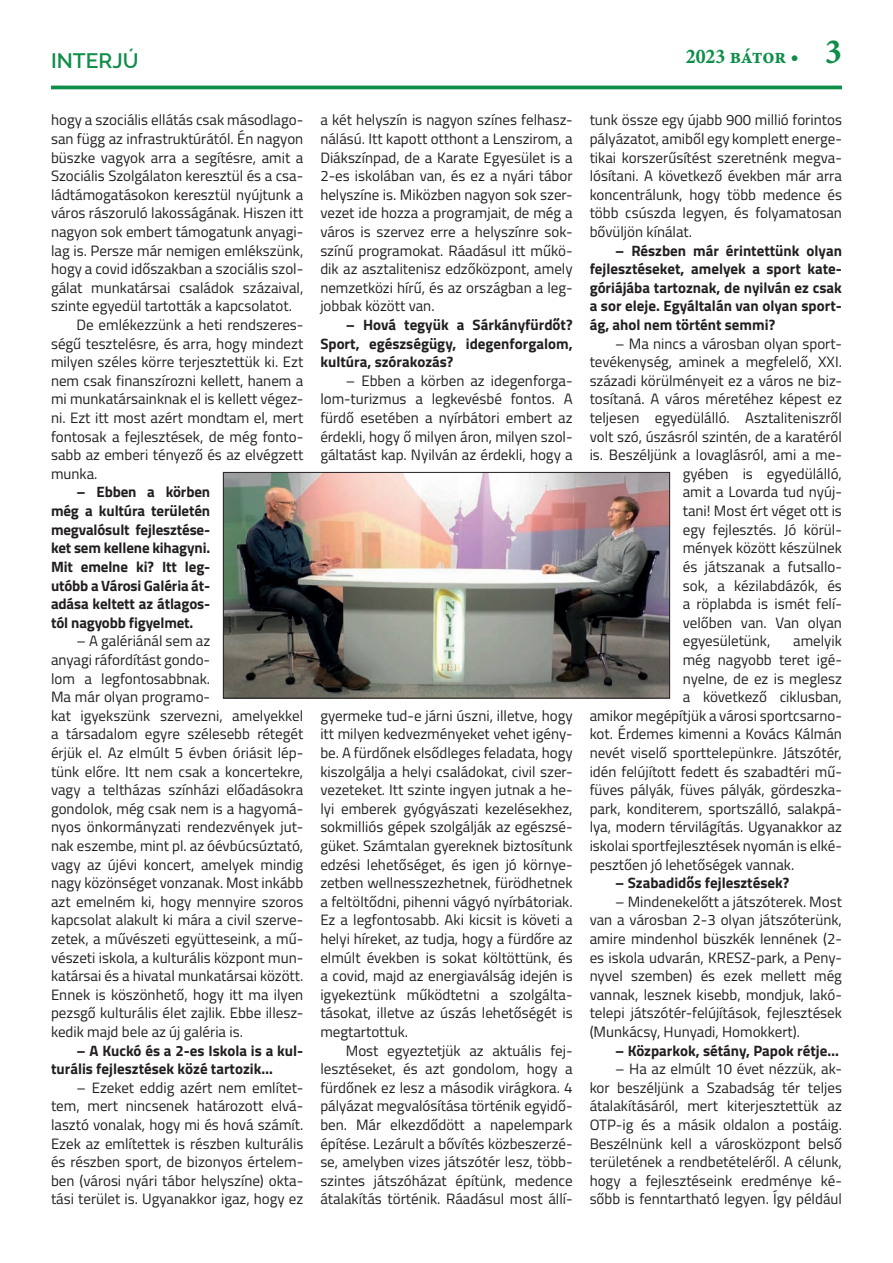
<style>
.page{position:relative;width:893px;height:1263px;background:#fff}
.page>*{position:absolute;margin:0;border:0;box-sizing:border-box;transform-origin:0 0}
.t1{font:21px "Minion Pro Bold Cn Capt";letter-spacing:-.005em;color:#0e8e49}
.t2{font:600 21px "Raleway";color:#0e8e49}
.t3{font:15px/18.6px "Titillium";color:#231f20;text-align:justify}
.t4{font:700 15px/18.6px "Titillium";color:#231f20;text-align:justify}
.s1{font-size:35.55px}
</style>
<div class="page">
<hr style="left:51px;top:86px;width:791px;height:3px;background:#0e8e49">
<img style="left:225px;top:474px;width:443px;height:222px">
<div style="left:223px;top:472px;width:447px;height:226px;border:1px solid #231f20"></div>
<h1 class="t2" style="left:51px;top:48px;width:89px">INTERJÚ</h1>
<h1 class="t1" style="left:686px;top:42px;width:158px">2023 bátor • <span class="s1">3</span></h1>
<p class="t3" style="left:51px;top:110px;width:254px">hogy a szociális ellátás csak másodlago-</p>
<p class="t3" style="left:51px;top:129px;width:254px">san függ az infrastruktúrától. Én nagyon</p>
<p class="t3" style="left:51px;top:147px;width:254px">büszke vagyok arra a segítésre, amit a</p>
<p class="t3" style="left:51px;top:166px;width:254px">Szociális Szolgálaton keresztül és a csa-</p>
<p class="t3" style="left:51px;top:185px;width:254px">ládtámogatásokon keresztül nyújtunk a</p>
<p class="t3" style="left:51px;top:203px;width:254px">város rászoruló lakosságának. Hiszen itt</p>
<p class="t3" style="left:51px;top:222px;width:254px">nagyon sok embert támogatunk anyagi-</p>
<p class="t3" style="left:51px;top:240px;width:254px">lag is. Persze már nemigen emlékszünk,</p>
<p class="t3" style="left:51px;top:259px;width:254px">hogy a covid időszakban a szociális szol-</p>
<p class="t3" style="left:51px;top:278px;width:254px">gálat munkatársai családok százaival,</p>
<p class="t3" style="left:51px;top:296px;width:242px">szinte egyedül tartották a kapcsolatot.</p>
<p class="t3" style="left:77px;top:315px;width:228px">De emlékezzünk a heti rendszeres-</p>
<p class="t3" style="left:51px;top:333px;width:254px">ségű tesztelésre, és arra, hogy mindezt</p>
<p class="t3" style="left:51px;top:352px;width:254px">milyen széles körre terjesztettük ki. Ezt</p>
<p class="t3" style="left:51px;top:371px;width:254px">nem csak finanszírozni kellett, hanem a</p>
<p class="t3" style="left:51px;top:389px;width:254px">mi munkatársainknak el is kellett végez-</p>
<p class="t3" style="left:51px;top:408px;width:254px">ni. Ezt itt most azért mondtam el, mert</p>
<p class="t3" style="left:51px;top:426px;width:254px">fontosak a fejlesztések, de még fonto-</p>
<p class="t3" style="left:51px;top:445px;width:254px">sabb az emberi tényező és az elvégzett</p>
<p class="t3" style="left:51px;top:464px;width:48px">munka.</p>
<p class="t4" style="left:51px;top:482px;width:161px;text-indent:26px">– Ebben a körben még a kultúra területén megvalósult fejlesztése&shy;ket sem kellene kihagyni.<br>Mit emelne ki? Itt leg&shy;utóbb a Városi Galéria át&shy;adása keltett az átlagos&shy;tól nagyobb figyelmet.</p>
<p class="t3" style="left:51px;top:631px;width:254px;text-align:left;text-indent:26px">– A galériánál sem az<br>anyagi ráfordítást gondo-<br>lom a legfontosabbnak.<br>Ma már olyan programo-<br>kat igyekszünk szervezni, amelyekkel a társadalom egyre szélesebb rétegét érjük el. Az elmúlt 5 évben óriásit lép&shy;tünk előre. Itt nem csak a koncertekre, vagy a teltházas színházi előadásokra gondolok, még csak nem is a hagyomá&shy;nyos önkormányzati rendezvények jut&shy;nak eszembe, mint pl. az óévbúcsúztató, vagy az újévi koncert, amelyek mindig nagy közönséget vonzanak. Most inkább azt emelném ki, hogy mennyire szoros kapcsolat alakult ki mára a civil szerve&shy;zetek, a művészeti együtteseink, a mű&shy;vészeti iskola, a kulturális központ mun&shy;katársai és a hivatal munkatársai között.<br>Ennek is köszönhető, hogy itt ma ilyen pezsgő kulturális élet zajlik. Ebbe illesz&shy;kedik majd bele az új galéria is.</p>
<p class="t4" style="left:51px;top:1040px;width:254px;text-indent:26px">– A Kuckó és a 2-es Iskola is a kul&shy;turális fejlesztések közé tartozik…</p>
<p class="t3" style="left:51px;top:1077px;width:254px;text-indent:26px">– Ezeket eddig azért nem említet&shy;tem, mert nincsenek határozott elvá&shy;lasztó vonalak, hogy mi és hová számít.<br>Ezek az említettek is részben kulturális és részben sport, de bizonyos értelem&shy;ben (városi nyári tábor helyszíne) okta&shy;tási terület is. Ugyanakkor igaz, hogy ez</p>
<p class="t3" style="left:320px;top:110px;width:254px">a két helyszín is nagyon színes felhasz&shy;nálású. Itt kapott otthont a Lenszirom, a Diákszínpad, de a Karate Egyesület is a 2-es iskolában van, és ez a nyári tábor helyszíne is. Miközben nagyon sok szer&shy;vezet ide hozza a programjait, de még a város is szervez erre a helyszínre sok&shy;színű programokat. Ráadásul itt műkö&shy;dik az asztalitenisz edzőközpont, amely nemzetközi hírű, és az országban a leg&shy;jobbak között van.</p>
<p class="t4" style="left:320px;top:315px;width:254px;text-indent:26px">– Hová tegyük a Sárkányfürdőt?<br>Sport, egészségügy, idegenforgalom, kultúra, szórakozás?</p>
<p class="t3" style="left:320px;top:371px;width:254px;text-indent:26px">– Ebben a körben az idegenforga&shy;lom-turizmus a legkevésbé fontos. A fürdő esetében a nyírbátori embert az érdekli, hogy ő milyen áron, milyen szol&shy;gáltatást kap. Nyilván az érdekli, hogy a</p>
<p class="t3" style="left:320px;top:705px;width:254px">gyermeke tud-e járni úszni, illetve, hogy itt milyen kedvezményeket vehet igény&shy;be. A fürdőnek elsődleges feladata, hogy kiszolgálja a helyi családokat, civil szer&shy;vezeteket. Itt szinte ingyen jutnak a he&shy;lyi emberek gyógyászati kezelésekhez, sokmilliós gépek szolgálják az egészsé&shy;güket. Számtalan gyereknek biztosítunk edzési lehetőséget, és igen jó környe&shy;zetben wellnesszezhetnek, fürödhetnek a feltöltődni, pihenni vágyó nyírbátoriak.<br>Ez a legfontosabb. Aki kicsit is követi a helyi híreket, az tudja, hogy a fürdőre az elmúlt években is sokat költöttünk, és a covid, majd az energiaválság idején is igyekeztünk működtetni a szolgálta&shy;tásokat, illetve az úszás lehetőségét is megtartottuk.</p>
<p class="t3" style="left:320px;top:1040px;width:254px;text-indent:26px">Most egyeztetjük az aktuális fej&shy;lesztéseket, és azt gondolom, hogy a fürdőnek ez lesz a második virágkora. 4 pályázat megvalósítása történik egyidő&shy;ben. Már elkezdődött a napelempark építése. Lezárult a bővítés közbeszerzé&shy;se, amelyben vizes játszótér lesz, több&shy;szintes játszóházat építünk, medence átalakítás történik. Ráadásul most állí-</p>
<p class="t3" style="left:590px;top:110px;width:254px">tunk össze egy újabb 900 millió forintos pályázatot, amiből egy komplett energe&shy;tikai korszerűsítést szeretnénk megva&shy;lósítani. A következő években már arra koncentrálunk, hogy több medence és több csúszda legyen, és folyamatosan bővüljön kínálat.</p>
<p class="t4" style="left:590px;top:240px;width:254px;text-indent:26px">– Részben már érintettünk olyan fejlesztéseket, amelyek a sport kate&shy;góriájába tartoznak, de nyilván ez csak a sor eleje. Egyáltalán van olyan sport&shy;ág, ahol nem történt semmi?</p>
<p class="t3" style="left:615px;top:333px;width:228px">– Ma nincs a városban olyan sport-</p>
<p class="t3" style="left:590px;top:352px;width:254px">tevékenység, aminek a megfelelő, XXI.</p>
<p class="t3" style="left:590px;top:371px;width:254px">századi körülményeit ez a város ne biz-</p>
<p class="t3" style="left:590px;top:389px;width:254px">tosítaná. A város méretéhez képest ez</p>
<p class="t3" style="left:590px;top:408px;width:254px">teljesen egyedülálló. Asztaliteniszről</p>
<p class="t3" style="left:590px;top:426px;width:254px">volt szó, úszásról szintén, de a karatéról</p>
<p class="t3" style="left:590px;top:445px;width:254px">is. Beszéljünk a lovaglásról, ami a me-</p>
<p class="t3" style="left:683px;top:464px;width:161px">gyében is egyedülálló,</p>
<p class="t3" style="left:683px;top:482px;width:161px">amit a Lovarda tud nyúj-</p>
<p class="t3" style="left:683px;top:501px;width:161px">tani! Most ért véget ott is</p>
<p class="t3" style="left:683px;top:519px;width:161px">egy fejlesztés. Jó körül-</p>
<p class="t3" style="left:683px;top:538px;width:161px">mények között készülnek</p>
<p class="t3" style="left:683px;top:557px;width:161px">és játszanak a futsallo-</p>
<p class="t3" style="left:683px;top:575px;width:161px">sok, a kézilabdázók, és</p>
<p class="t3" style="left:683px;top:594px;width:161px">a röplabda is ismét felí-</p>
<p class="t3" style="left:683px;top:612px;width:161px">velőben van. Van olyan</p>
<p class="t3" style="left:683px;top:631px;width:89px">egyesületünk,</p>
<p class="t3" style="left:793px;top:631px;width:50px">amelyik</p>
<p class="t3" style="left:683px;top:650px;width:161px">még nagyobb teret igé-</p>
<p class="t3" style="left:683px;top:668px;width:161px">nyelne, de ez is meglesz</p>
<p class="t3" style="left:683px;top:687px;width:161px">a következő ciklusban,</p>
<p class="t3" style="left:590px;top:705px;width:254px">amikor megépítjük a városi sportcsarno-</p>
<p class="t3" style="left:590px;top:724px;width:254px">kot. Érdemes kimenni a Kovács Kálmán</p>
<p class="t3" style="left:590px;top:743px;width:254px">nevét viselő sporttelepünkre. Játszótér,</p>
<p class="t3" style="left:590px;top:761px;width:254px">idén felújított fedett és szabadtéri mű-</p>
<p class="t3" style="left:590px;top:780px;width:254px">füves pályák, füves pályák, gördeszka-</p>
<p class="t3" style="left:590px;top:798px;width:254px">park, konditerem, sportszálló, salakpá-</p>
<p class="t3" style="left:590px;top:817px;width:254px">lya, modern térvilágítás. Ugyanakkor az</p>
<p class="t3" style="left:590px;top:836px;width:254px">iskolai sportfejlesztések nyomán is elké-</p>
<p class="t3" style="left:590px;top:854px;width:206px">pesztően jó lehetőségek vannak.</p>
<p class="t4" style="left:615px;top:873px;width:176px">– Szabadidős fejlesztések?</p>
<p class="t3" style="left:590px;top:891px;width:254px;text-indent:26px">– Mindenekelőtt a játszóterek. Most van a városban 2-3 olyan játszóterünk, amire mindenhol büszkék lennének (2- es iskola udvarán, KRESZ-park, a Pen - nyvel szemben) és ezek mellett még vannak, lesznek kisebb, mondjuk, lakó&shy;telepi játszótér-felújítások, fejlesztések (Munkácsy, Hunyadi, Homokkert).</p>
<p class="t4" style="left:615px;top:1040px;width:225px">– Közparkok, sétány, Papok rétje…</p>
<p class="t3" style="left:590px;top:1059px;width:254px;text-indent:26px">– Ha az elmúlt 10 évet nézzük, ak&shy;kor beszéljünk a Szabadság tér teljes átalakításáról, mert kiterjesztettük az OTP-ig és a másik oldalon a postáig.<br>Beszélnünk kell a városközpont belső területének a rendbetételéről. A célunk, hogy a fejlesztéseink eredménye ké&shy;sőbb is fenntartható legyen. Így például</p>
</div>
